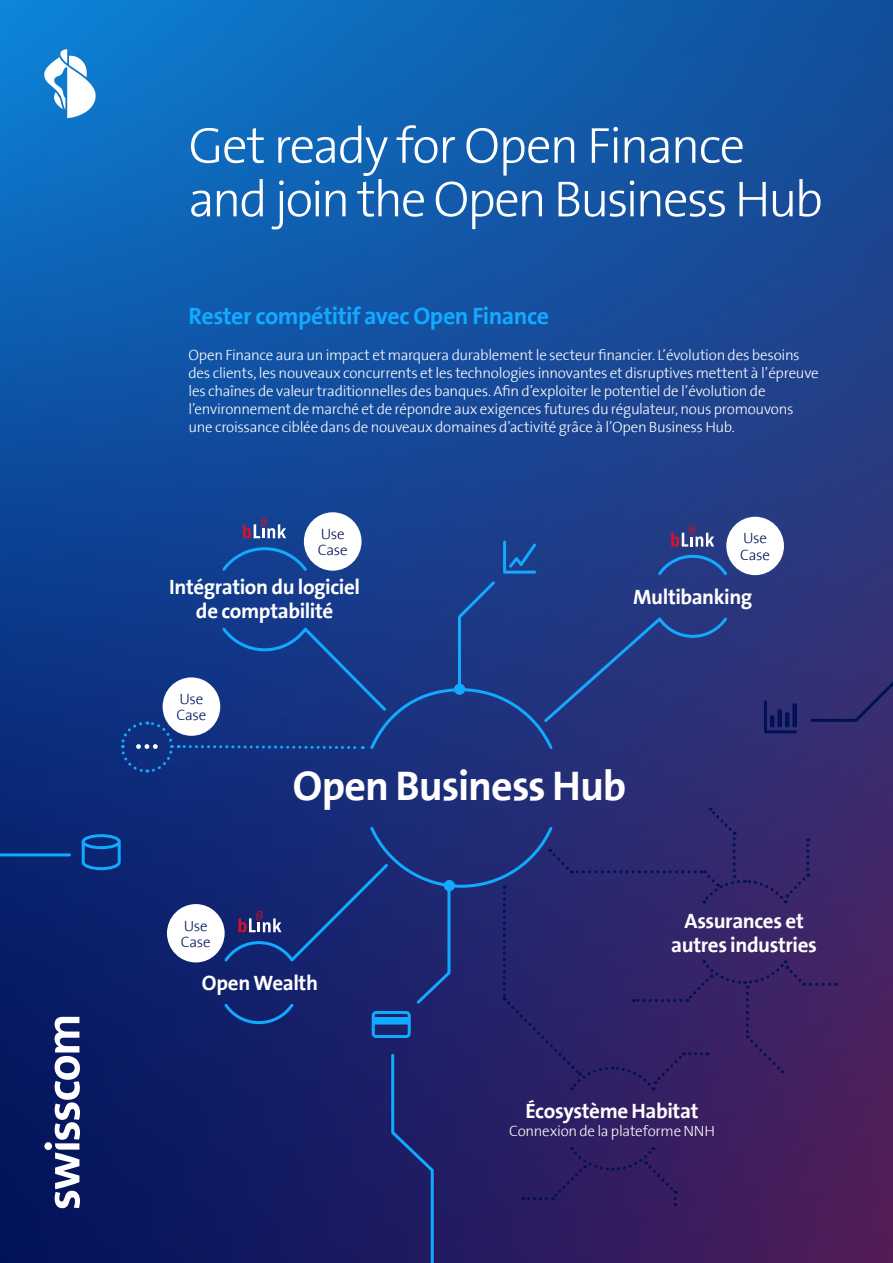
<style>
.page{position:relative;width:893px;height:1263px;background:#fff}
.page>*{position:absolute;margin:0;border:0;box-sizing:border-box;transform-origin:0 0}
.t1{font:300 51px/53.6px "The Sans Swisscom";letter-spacing:-.045em;color:#fff}
.t2{font:300 42px "The Sans Swisscom";letter-spacing:-.025em;color:#fff}
.t3{font:300 24px "The Sans Swisscom";letter-spacing:-.02em;color:#1af}
.t4{font:300 21px/24px "The Sans Swisscom";letter-spacing:-.02em;color:#fff;text-align:center}
.t5{font:300 15px/18px "The Sans Swisscom";letter-spacing:-.02em;color:#fff}
.t6{font:300 15px/16.5px "The Sans Swisscom";letter-spacing:-.01em;color:#015}
</style>
<div class="page">
<img style="left:0;top:0;width:893px;height:1263px">
<svg style="left:44px;top:1017px;width:36px;height:191px"></svg>
<svg style="left:44px;top:49px;width:52px;height:69px"></svg>
<svg style="left:220px;top:546px;width:335px;height:343px;background:#183482"></svg>
<div style="left:167px;top:904px;width:58px;height:58px;background:#fff;border-radius:50%"></div>
<div style="left:726px;top:517px;width:58px;height:58px;background:#fff;border-radius:50%"></div>
<div style="left:304px;top:512px;width:58px;height:59px;background:#fff;border-radius:50%"></div>
<div style="left:163px;top:677px;width:57px;height:59px;background:#fff;border-radius:50%"></div>
<div style="left:444px;top:880px;width:11px;height:11px;background:#1af;border-radius:50%"></div>
<svg style="left:454px;top:683px;width:11px;height:12px"></svg>
<svg style="left:764px;top:700px;width:33px;height:33px"></svg>
<svg style="left:809px;top:665px;width:84px;height:58px;background:#322d71"></svg>
<svg style="left:390px;top:1052px;width:45px;height:211px;background:#1d266e"></svg>
<svg style="left:82px;top:834px;width:39px;height:36px"></svg>
<svg style="left:0;top:809px;width:73px;height:49px;background:#092c7a"></svg>
<svg style="left:243px;top:517px;width:43px;height:21px"></svg>
<svg style="left:456px;top:525px;width:274px;height:200px;background:#233b86"></svg>
<svg style="left:222px;top:861px;width:230px;height:177px;background:#192a75"></svg>
<div style="left:523px;top:1147px;width:154px;height:59px;background:#311d61"></div>
<svg style="left:503px;top:807px;width:334px;height:284px;background:#312569"></svg>
<svg style="left:119px;top:720px;width:244px;height:54px;background:#1d3c87"></svg>
<h1 class="t1" style="left:189px;top:119px;width:636px">Get ready for Open Finance and join the Open Business Hub</h1>
<h3 class="t3" style="left:189px;top:300px;width:362px">Rester compétitif avec Open Finance</h3>
<p class="t5" style="left:189px;top:346px;width:632px">Open Finance aura un impact et marquera durablement le secteur financier. L’évolution des besoins des clients, les nouveaux concurrents et les technologies innovantes et disruptives mettent à l’épreuve les chaînes de valeur traditionnelles des banques. Afin d’exploiter le potentiel de l’évolution de l’environnement de marché et de répondre aux exigences futures du régulateur, nous promouvons une croissance ciblée dans de nouveaux domaines d’activité grâce à l’Open Business Hub.</p>
<p class="t6" style="left:318px;top:526px;width:31px">Use<br>Case</p>
<h3 class="t4" style="left:169px;top:575px;width:192px">Intégration du logiciel de comptabilité</h3>
<p class="t6" style="left:740px;top:530px;width:31px">Use<br>Case</p>
<h3 class="t4" style="left:633px;top:585px;width:121px">Multibanking</h3>
<p class="t6" style="left:176px;top:691px;width:31px">Use<br>Case</p>
<h2 class="t2" style="left:293px;top:758px;width:335px">Open Business Hub</h2>
<p class="t6" style="left:181px;top:917px;width:31px">Use<br>Case</p>
<h3 class="t4" style="left:202px;top:971px;width:118px">Open Wealth</h3>
<h3 class="t4" style="left:671px;top:909px;width:147px">Assurances et autres industries</h3>
<h3 class="t4" style="left:525px;top:1099px;width:175px">Écosystème Habitat</h3>
<p class="t5" style="left:509px;top:1122px;width:207px">Connexion de la plateforme NNH</p>
</div>
